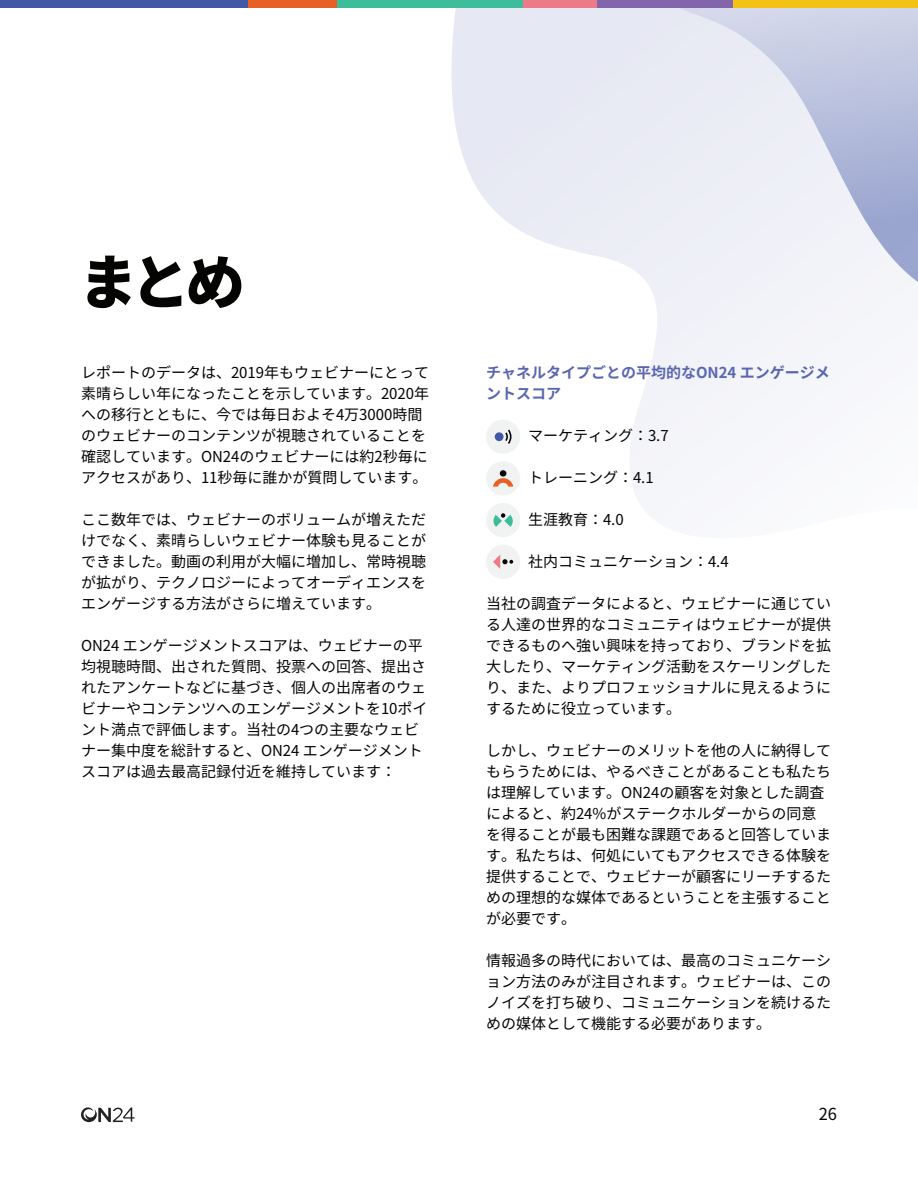
<style>
.page{position:relative;width:918px;height:1188px;background:#fff}
.page>*{position:absolute;margin:0;border:0;box-sizing:border-box;transform-origin:0 0}
.t1{font:900 60px "Noto Sans CJ Kjp";color:#040503}
.t2{font:16.5px "Noto Sans CJ Kjp";color:#040503}
.t3{font:15px/21px "Noto Sans CJ Kjp";color:#040503}
.t4{font:700 15px/21px "Noto Sans CJ Kjp";color:#5a66af}
</style>
<div class="page">
<svg style="left:451px;top:8px;width:411px;height:544px"></svg>
<svg style="left:503px;top:8px;width:415px;height:311px;fill:#eaebf4"></svg>
<div style="left:486px;top:545px;width:34px;height:34px;background:#f1f3f3;border-radius:50%"></div>
<div style="left:486px;top:461px;width:34px;height:35px;background:#f1f3f3;border-radius:50%"></div>
<div style="left:486px;top:503px;width:34px;height:34px;background:#f1f3f3;border-radius:50%"></div>
<div style="left:486px;top:420px;width:34px;height:34px;background:#f1f3f3;border-radius:50%"></div>
<svg style="left:493px;top:513px;width:20px;height:14px"></svg>
<svg style="left:493px;top:478px;width:20px;height:9px"></svg>
<div style="left:500px;top:470px;width:6px;height:7px;background:#040503;border-radius:50%"></div>
<svg style="left:505px;top:430px;width:7px;height:14px"></svg>
<div style="left:495px;top:432px;width:9px;height:9px;background:#4257a6;border-radius:50%"></div>
<svg style="left:493px;top:555px;width:20px;height:14px"></svg>
<div style="left:0;top:0;width:248px;height:8px;background:#4257a6"></div>
<div style="left:248px;top:0;width:90px;height:8px;background:#e76025"></div>
<div style="left:338px;top:0;width:185px;height:8px;background:#3ebd9a"></div>
<div style="left:523px;top:0;width:74px;height:8px;background:#ed7b87"></div>
<div style="left:597px;top:0;width:137px;height:8px;background:#8365ac"></div>
<div style="left:734px;top:0;width:184px;height:8px;background:#f4c215"></div>
<svg style="left:81px;top:1107px;width:54px;height:15px"></svg>
<h1 class="t1" style="left:78px;top:249px;width:169px">まとめ</h1>
<p class="t3" style="left:81px;top:363px;width:350px">レポートのデータは、2019年もウェビナーにとって素晴らしい年になったことを示しています。2020年への移行とともに、今では毎日およそ4万3000時間のウェビナーのコンテンツが視聴されていることを確認しています。ON24のウェビナーには約2秒毎にアクセスがあり、11秒毎に誰かが質問しています。</p>
<p class="t3" style="left:81px;top:510px;width:346px;text-align:justify">ここ数年では、ウェビナーのボリュームが増えただけでなく、素晴らしいウェビナー体験も見ることができました。動画の利用が大幅に増加し、常時視聴が拡がり、テクノロジーによってオーディエンスをエンゲージする方法がさらに増えています。</p>
<p class="t3" style="left:81px;top:636px;width:348px">ON24 エンゲージメントスコアは、ウェビナーの平均視聴時間、出された質問、投票への回答、提出されたアンケートなどに基づき、個人の出席者のウェビナーやコンテンツへのエンゲージメントを10ポイント満点で評価します。当社の4つの主要なウェビナー集中度を総計すると、ON24 エンゲージメントスコアは過去最高記録付近を維持しています：</p>
<p class="t4" style="left:486px;top:363px;width:345px">チャネルタイプごとの平均的なON24 エンゲージメントスコア</p>
<p class="t3" style="left:528px;top:426px;width:142px">マーケティング：3.7</p>
<p class="t3" style="left:528px;top:468px;width:127px">トレーニング：4.1</p>
<p class="t3" style="left:528px;top:510px;width:97px">生涯教育：4.0</p>
<p class="t3" style="left:528px;top:552px;width:202px">社内コミュニケーション：4.4</p>
<p class="t3" style="left:486px;top:594px;width:346px;text-align:justify">当社の調査データによると、ウェビナーに通じている人達の世界的なコミュニティはウェビナーが提供できるものへ強い興味を持っており、ブランドを拡大したり、マーケティング活動をスケーリングしたり、また、よりプロフェッショナルに見えるようにするために役立っています。</p>
<p class="t3" style="left:486px;top:741px;width:346px">しかし、ウェビナーのメリットを他の人に納得してもらうためには、やるべきことがあることも私たちは理解しています。ON24の顧客を対象とした調査によると、約24%がステークホルダーからの同意を得ることが最も困難な課題であると回答しています。私たちは、何処にいてもアクセスできる体験を提供することで、ウェビナーが顧客にリーチするための理想的な媒体であるということを主張することが必要です。</p>
<p class="t3" style="left:486px;top:951px;width:346px;text-align:justify">情報過多の時代においては、最高のコミュニケーション方法のみが注目されます。ウェビナーは、このノイズを打ち破り、コミュニケーションを続けるための媒体として機能する必要があります。</p>
<p class="t2" style="left:819px;top:1105px;width:20px">26</p>
</div>
